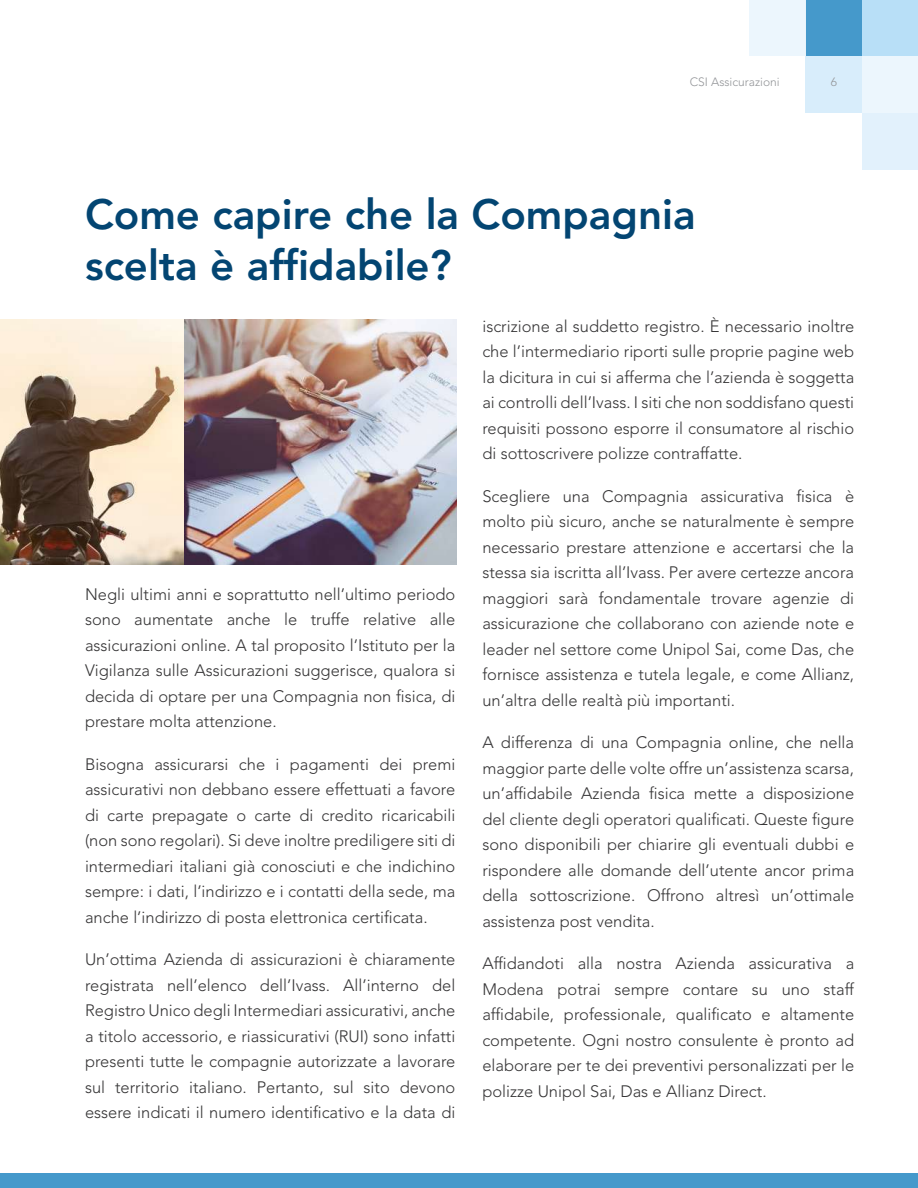
<style>
.page{position:relative;width:918px;height:1188px;background:#fff}
.page>*{position:absolute;margin:0;border:0;box-sizing:border-box;transform-origin:0 0}
.t1{font:800 42px/50.4px "Avenir LT Std";color:#034572}
.t2{font:300 16.5px/25.5px "Avenir LT Std";color:#363536;text-align:justify}
.t3{font:300 12px "Avenir LT Std";color:#949699}
</style>
<div class="page">
<div style="left:0;top:1174px;width:918px;height:14px;background:#4197ca"></div>
<div style="left:805px;top:0;width:57px;height:56px;background:#4197ca"></div>
<div style="left:862px;top:56px;width:56px;height:57px;background:#ecf6fd"></div>
<div style="left:749px;top:0;width:56px;height:56px;background:#ecf6fd"></div>
<div style="left:862px;top:113px;width:56px;height:56px;background:#e2f1fc"></div>
<div style="left:805px;top:56px;width:57px;height:57px;background:#d8edfb"></div>
<div style="left:862px;top:0;width:56px;height:56px;background:#b7dff7"></div>
<img style="left:0;top:319px;width:184px;height:245px">
<img style="left:184px;top:319px;width:273px;height:245px">
<p class="t3" style="left:690px;top:75px;width:92px">CSI Assicurazioni</p>
<p class="t3" style="left:831px;top:75px;width:8px">6</p>
<h1 class="t1" style="left:85px;top:190px;width:612px">Come capire che la Compagnia scelta è affidabile?</h1>
<p class="t2" style="left:482px;top:313px;width:373px">iscrizione al suddetto registro. È necessario inoltre che l’intermediario riporti sulle proprie pagine web la dicitura in cui si afferma che l’azienda è soggetta ai controlli dell’Ivass. I siti che non soddisfano questi requisiti possono esporre il consumatore al rischio di sottoscrivere polizze contraffatte.</p>
<p class="t2" style="left:482px;top:483px;width:373px">Scegliere una Compagnia assicurativa fisica è molto più sicuro, anche se naturalmente è sempre necessario prestare attenzione e accertarsi che la stessa sia iscritta all’Ivass. Per avere certezze ancora maggiori sarà fondamentale trovare agenzie di assicurazione che collaborano con aziende note e leader nel settore come Unipol Sai, come Das, che fornisce assistenza e tutela legale, e come Allianz, un’altra delle realtà più importanti.</p>
<p class="t2" style="left:482px;top:730px;width:373px">A differenza di una Compagnia online, che nella maggior parte delle volte offre un’assistenza scarsa, un’affidabile Azienda fisica mette a disposizione del cliente degli operatori qualificati. Queste figure sono disponibili per chiarire gli eventuali dubbi e rispondere alle domande dell’utente ancor prima della sottoscrizione. Offrono altresì un’ottimale assistenza post vendita.</p>
<p class="t2" style="left:482px;top:951px;width:373px">Affidandoti alla nostra Azienda assicurativa a Modena potrai sempre contare su uno staff affidabile, professionale, qualificato e altamente competente. Ogni nostro consulente è pronto ad elaborare per te dei preventivi personalizzati per le polizze Unipol Sai, Das e Allianz Direct.</p>
<p class="t2" style="left:85px;top:581px;width:372px">Negli ultimi anni e soprattutto nell’ultimo periodo sono aumentate anche le truffe relative alle assicurazioni online. A tal proposito l’Istituto per la Vigilanza sulle Assicurazioni suggerisce, qualora si decida di optare per una Compagnia non fisica, di prestare molta attenzione.</p>
<p class="t2" style="left:85px;top:751px;width:372px">Bisogna assicurarsi che i pagamenti dei premi assicurativi non debbano essere effettuati a favore di carte prepagate o carte di credito ricaricabili (non sono regolari). Si deve inoltre prediligere siti di intermediari italiani già conosciuti e che indichino sempre: i dati, l’indirizzo e i contatti della sede, ma anche l’indirizzo di posta elettronica certificata.</p>
<p class="t2" style="left:85px;top:947px;width:372px">Un’ottima Azienda di assicurazioni è chiaramente registrata nell’elenco dell’Ivass. All’interno del Registro Unico degli Intermediari assicurativi, anche a titolo accessorio, e riassicurativi (RUI) sono infatti presenti tutte le compagnie autorizzate a lavorare sul territorio italiano. Pertanto, sul sito devono essere indicati il numero identificativo e la data di</p>
</div>
